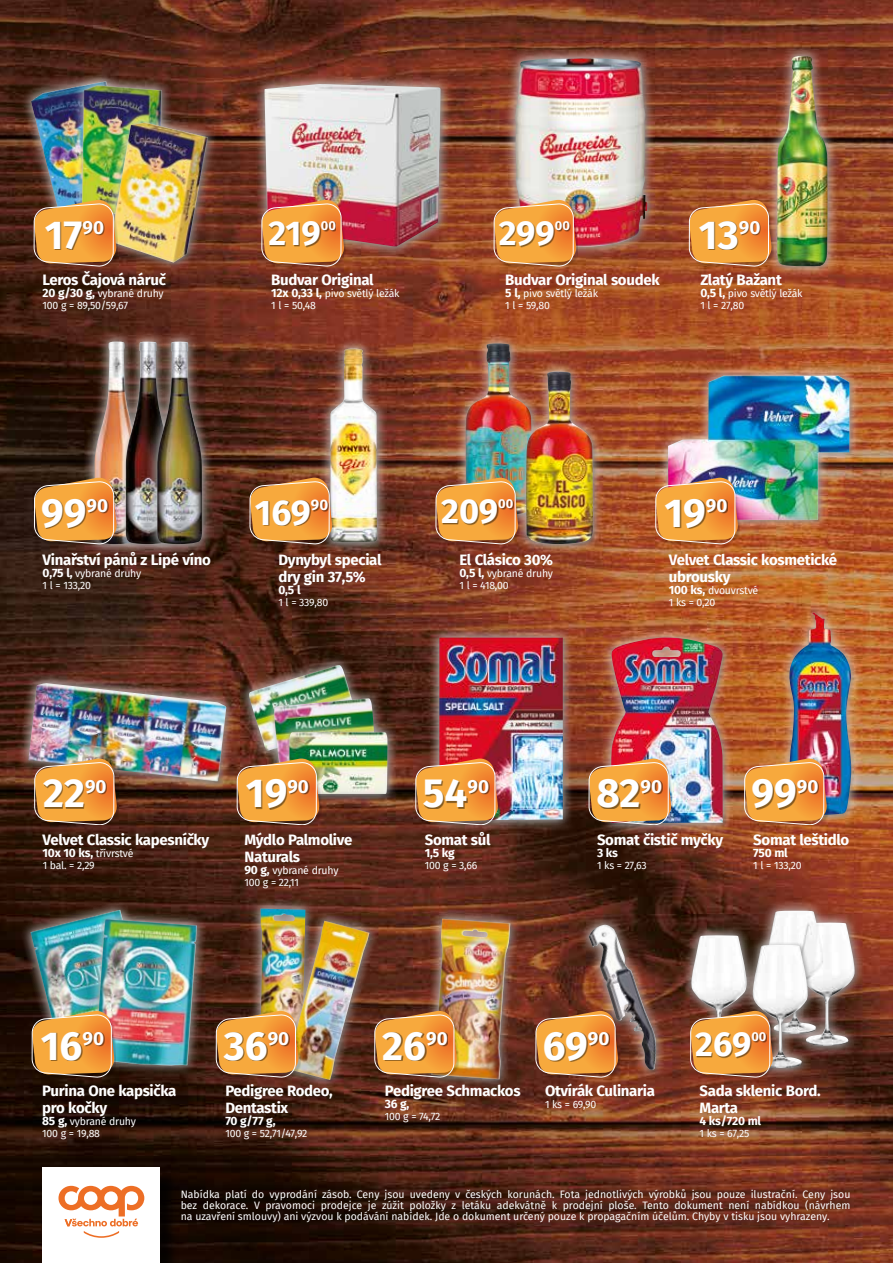
<style>
.page{position:relative;width:893px;height:1263px;background:#fff}
.page>*{position:absolute;margin:0;border:0;box-sizing:border-box;transform-origin:0 0}
.t1{font:700 40.5px "Fira Sans";color:#fff}
.t2{font:700 35.7px "Fira Sans";color:#fff}
.t3{font:700 34.5px "Fira Sans";letter-spacing:-.005em;color:#fff}
.t4{font:700 15.15px "Fira Sans";color:#fff}
.t5{font:700 15px/16.5px "Fira Sans";letter-spacing:-.02em;color:#fff}
.t6{font:700 12.9px "Fira Sans";color:#fff}
.t7{font:700 12px "Fira Sans";letter-spacing:-.025em;color:#fff}
.t8{font:10.5px/12px "Fira Sans";letter-spacing:-.02em;color:#fff}
.s1{font-weight:700;font-size:12px}
</style>
<div class="page">
<img style="left:0;top:0;width:893px;height:1263px">
<div style="left:45px;top:1170px;width:134px;height:93px;background:#000;opacity:.75"></div>
<div style="left:43px;top:1168px;width:117px;height:95px;background:#fff"></div>
<svg style="left:59px;top:1186px;width:85px;height:52px"></svg>
<div style="left:174px;top:1181px;width:683px;height:49px;background:#000;opacity:.75"></div>
<img style="left:535px;top:906px;width:144px;height:184px">
<div style="left:545px;top:1032px;width:65px;height:30px;background:#000;opacity:.47"></div>
<div style="left:756px;top:899px;width:110px;height:158px;background:#fff;opacity:.75"></div>
<img style="left:767px;top:911px;width:88px;height:135px">
<div style="left:680px;top:923px;width:139px;height:157px;background:#fff;opacity:.75"></div>
<img style="left:691px;top:935px;width:118px;height:133px">
<svg style="left:690px;top:1011px;width:84px;height:66px;background:#d38e45"></svg>
<div style="left:696px;top:1033px;width:71px;height:25px;background:#000;opacity:.47"></div>
<div style="left:278px;top:721px;width:121px;height:84px;background:#fff;opacity:.75"></div>
<img style="left:15px;top:649px;width:374px;height:176px">
<div style="left:44px;top:780px;width:63px;height:28px;background:#000;opacity:.47"></div>
<div style="left:656px;top:364px;width:205px;height:168px;background:#fff;opacity:.75"></div>
<img style="left:668px;top:376px;width:181px;height:144px">
<img style="left:655px;top:478px;width:84px;height:66px">
<div style="left:666px;top:499px;width:62px;height:29px;background:#000;opacity:.47"></div>
<img style="left:16px;top:895px;width:507px;height:200px">
<div style="left:383px;top:1032px;width:65px;height:29px;background:#000;opacity:.47"></div>
<div style="left:599px;top:626px;width:135px;height:209px;background:#fff;opacity:.75"></div>
<img style="left:611px;top:637px;width:113px;height:186px">
<img style="left:588px;top:758px;width:84px;height:67px">
<div style="left:599px;top:780px;width:63px;height:29px;background:#000;opacity:.47"></div>
<div style="left:778px;top:602px;width:85px;height:224px;background:#fff;opacity:.75"></div>
<img style="left:789px;top:612px;width:63px;height:203px">
<img style="left:744px;top:758px;width:84px;height:67px">
<div style="left:753px;top:780px;width:66px;height:29px;background:#000;opacity:.47"></div>
<div style="left:428px;top:626px;width:147px;height:206px;background:#fff;opacity:.75"></div>
<img style="left:439px;top:637px;width:124px;height:183px">
<img style="left:415px;top:758px;width:84px;height:67px">
<div style="left:424px;top:780px;width:65px;height:29px;background:#000;opacity:.47"></div>
<div style="left:454px;top:332px;width:89px;height:196px;background:#fff;opacity:.75"></div>
<img style="left:466px;top:343px;width:66px;height:135px">
<div style="left:514px;top:360px;width:91px;height:196px;background:#fff;opacity:.75"></div>
<img style="left:526px;top:372px;width:67px;height:173px">
<img style="left:435px;top:478px;width:84px;height:66px">
<div style="left:442px;top:500px;width:72px;height:25px;background:#000;opacity:.47"></div>
<div style="left:319px;top:337px;width:70px;height:217px;background:#fff;opacity:.75"></div>
<img style="left:330px;top:349px;width:47px;height:193px">
<svg style="left:249px;top:478px;width:84px;height:66px;background:#cf8e45"></svg>
<div style="left:256px;top:500px;width:73px;height:26px;background:#000;opacity:.47"></div>
<div style="left:765px;top:44px;width:74px;height:234px;background:#fff;opacity:.75"></div>
<img style="left:777px;top:56px;width:50px;height:210px">
<svg style="left:689px;top:200px;width:83px;height:66px;background:#e09141"></svg>
<div style="left:700px;top:221px;width:61px;height:29px;background:#000;opacity:.47"></div>
<div style="left:83px;top:330px;width:68px;height:226px;background:#fff;opacity:.75"></div>
<img style="left:94px;top:341px;width:20px;height:137px">
<div style="left:114px;top:330px;width:68px;height:226px;background:#fff;opacity:.75"></div>
<img style="left:126px;top:342px;width:20px;height:202px">
<div style="left:146px;top:330px;width:68px;height:226px;background:#fff;opacity:.75"></div>
<img style="left:157px;top:342px;width:45px;height:202px">
<svg style="left:34px;top:478px;width:83px;height:66px;background:#c88941"></svg>
<div style="left:43px;top:499px;width:66px;height:29px;background:#000;opacity:.47"></div>
<div style="left:253px;top:72px;width:199px;height:186px;background:#fff;opacity:.75"></div>
<img style="left:265px;top:84px;width:176px;height:163px">
<img style="left:261px;top:200px;width:84px;height:66px">
<div style="left:269px;top:222px;width:67px;height:25px;background:#000;opacity:.47"></div>
<div style="left:504px;top:47px;width:155px;height:211px;background:#fff;opacity:.75"></div>
<img style="left:515px;top:58px;width:132px;height:189px">
<img style="left:493px;top:200px;width:84px;height:66px">
<div style="left:500px;top:222px;width:70px;height:25px;background:#000;opacity:.47"></div>
<img style="left:16px;top:64px;width:206px;height:214px">
<div style="left:46px;top:221px;width:58px;height:29px;background:#000;opacity:.47"></div>
<h1 class="t1" style="left:45px;top:200px;width:61px">17<sup>90</sup></h1>
<h3 class="t5" style="left:43px;top:271px;width:125px">Leros Čajová náruč</h3>
<p class="t8" style="left:43px;top:287px;width:123px"><span class="s1">20 g/30 g,</span> vybrané druhy<br>100 g = 89,50/59,67</p>
<h3 class="t3" style="left:268px;top:204px;width:54px">219</h3>
<p class="t6" style="left:321px;top:215px;width:17px">00</p>
<h3 class="t5" style="left:271px;top:271px;width:104px">Budvar Original</h3>
<p class="t8" style="left:271px;top:287px;width:130px"><span class="s1">12x 0,33 l,</span> pivo světlý ležák<br>1 l = 50,48</p>
<h3 class="t3" style="left:499px;top:204px;width:58px">299</h3>
<p class="t6" style="left:555px;top:215px;width:17px">00</p>
<h3 class="t5" style="left:505px;top:271px;width:156px">Budvar Original soudek</h3>
<p class="t8" style="left:505px;top:287px;width:94px"><span class="s1">5 l,</span> pivo světlý ležák<br>1 l = 59,80</p>
<h1 class="t1" style="left:699px;top:200px;width:63px">13<sup>90</sup></h1>
<h3 class="t5" style="left:700px;top:271px;width:83px">Zlatý Bažant</h3>
<p class="t8" style="left:700px;top:287px;width:104px"><span class="s1">0,5 l,</span> pivo světlý ležák<br>1 l = 27,80</p>
<h1 class="t1" style="left:41px;top:478px;width:69px">99<sup>90</sup></h1>
<h3 class="t5" style="left:43px;top:551px;width:170px">Vinařství pánů z Lipé víno</h3>
<p class="t8" style="left:43px;top:567px;width:100px"><span class="s1">0,75 l,</span> vybrané druhy<br>1 l = 133,20</p>
<h2 class="t2" style="left:255px;top:482px;width:58px">169</h2>
<h3 class="t4" style="left:311px;top:492px;width:19px">90</h3>
<h3 class="t5" style="left:278px;top:551px;width:105px">Dynybyl special dry gin 37,5%</h3>
<p class="t7" style="left:278px;top:579px;width:24px">0,5 l</p>
<p class="t8" style="left:278px;top:596px;width:51px">1 l = 339,80</p>
<h3 class="t3" style="left:441px;top:482px;width:58px">209</h3>
<p class="t6" style="left:498px;top:493px;width:17px">00</p>
<h3 class="t5" style="left:459px;top:551px;width:95px">El Clásico 30%</h3>
<p class="t8" style="left:459px;top:567px;width:95px"><span class="s1">0,5 l,</span> vybrané druhy<br>1 l = 418,00</p>
<h1 class="t1" style="left:664px;top:478px;width:65px">19<sup>90</sup></h1>
<h3 class="t5" style="left:669px;top:551px;width:170px">Velvet Classic kosmetické ubrousky</h3>
<p class="t8" style="left:669px;top:584px;width:91px"><span class="s1">100 ks,</span> dvouvrstvé<br>1 ks = 0,20</p>
<h1 class="t1" style="left:43px;top:759px;width:65px">22<sup>90</sup></h1>
<h3 class="t5" style="left:43px;top:831px;width:168px">Velvet Classic kapesníčky</h3>
<p class="t8" style="left:43px;top:847px;width:92px"><span class="s1">10x 10 ks,</span> třívrstvé<br>1 bal. = 2,29</p>
<h1 class="t1" style="left:246px;top:759px;width:65px">19<sup>90</sup></h1>
<h3 class="t5" style="left:244px;top:831px;width:110px">Mýdlo Palmolive<br>Naturals</h3>
<p class="t8" style="left:244px;top:864px;width:96px"><span class="s1">90 g,</span> vybrané druhy<br>100 g = 22,11</p>
<h1 class="t1" style="left:423px;top:759px;width:68px">54<sup>90</sup></h1>
<h3 class="t5" style="left:425px;top:831px;width:67px">Somat sůl</h3>
<p class="t7" style="left:425px;top:843px;width:32px">1,5 kg</p>
<p class="t8" style="left:425px;top:859px;width:54px">100 g = 3,66</p>
<h1 class="t1" style="left:596px;top:759px;width:67px">82<sup>90</sup></h1>
<h3 class="t5" style="left:597px;top:831px;width:128px">Somat čistič myčky</h3>
<p class="t7" style="left:597px;top:843px;width:23px">3 ks</p>
<p class="t8" style="left:597px;top:859px;width:51px">1 ks = 27,63</p>
<h1 class="t1" style="left:751px;top:759px;width:69px">99<sup>90</sup></h1>
<h3 class="t5" style="left:753px;top:831px;width:98px">Somat leštidlo</h3>
<p class="t7" style="left:753px;top:843px;width:36px">750 ml</p>
<p class="t8" style="left:753px;top:859px;width:50px">1 l = 133,20</p>
<h1 class="t1" style="left:41px;top:1011px;width:65px">16<sup>90</sup></h1>
<h3 class="t5" style="left:42px;top:1082px;width:136px">Purina One kapsička pro kočky</h3>
<p class="t8" style="left:42px;top:1115px;width:95px"><span class="s1">85 g,</span> vybrané druhy<br>100 g = 19,88</p>
<h1 class="t1" style="left:224px;top:1011px;width:67px">36<sup>90</sup></h1>
<h3 class="t5" style="left:225px;top:1082px;width:109px">Pedigree Rodeo,<br>Dentastix</h3>
<p class="t7" style="left:225px;top:1111px;width:52px">70 g/77 g,</p>
<p class="t8" style="left:225px;top:1127px;width:83px">100 g = 52,71/47,92</p>
<h1 class="t1" style="left:382px;top:1011px;width:67px">26<sup>90</sup></h1>
<h3 class="t5" style="left:385px;top:1082px;width:137px">Pedigree Schmackos</h3>
<p class="t7" style="left:385px;top:1094px;width:26px">36 g,</p>
<p class="t8" style="left:385px;top:1110px;width:57px">100 g = 74,72</p>
<h1 class="t1" style="left:543px;top:1011px;width:68px">69<sup>90</sup></h1>
<h3 class="t5" style="left:545px;top:1082px;width:112px">Otvírák Culinaria</h3>
<p class="t8" style="left:545px;top:1098px;width:53px">1 ks = 69,90</p>
<h3 class="t3" style="left:695px;top:1015px;width:58px">269</h3>
<p class="t6" style="left:751px;top:1026px;width:17px">00</p>
<h3 class="t5" style="left:699px;top:1082px;width:123px">Sada sklenic Bord.<br>Marta</h3>
<p class="t7" style="left:699px;top:1111px;width:63px">4 ks/720 ml</p>
<p class="t8" style="left:699px;top:1127px;width:51px">1 ks = 67,25</p>
<p class="t8" style="left:181px;top:1188px;width:671px;line-height:11.2px;text-align:justify">Nabídka platí do vyprodání zásob. Ceny jsou uvedeny v českých korunách. Fota jednotlivých výrobků jsou pouze ilustrační. Ceny jsou bez dekorace. V pravomoci prodejce je zúžit položky z letáku adekvátně k prodejní ploše. Tento dokument není nabídkou (návrhem na uzavření smlouvy) ani výzvou k podávání nabídek. Jde o dokument určený pouze k propagačním účelům. Chyby v tisku jsou vyhrazeny.</p>
</div>
